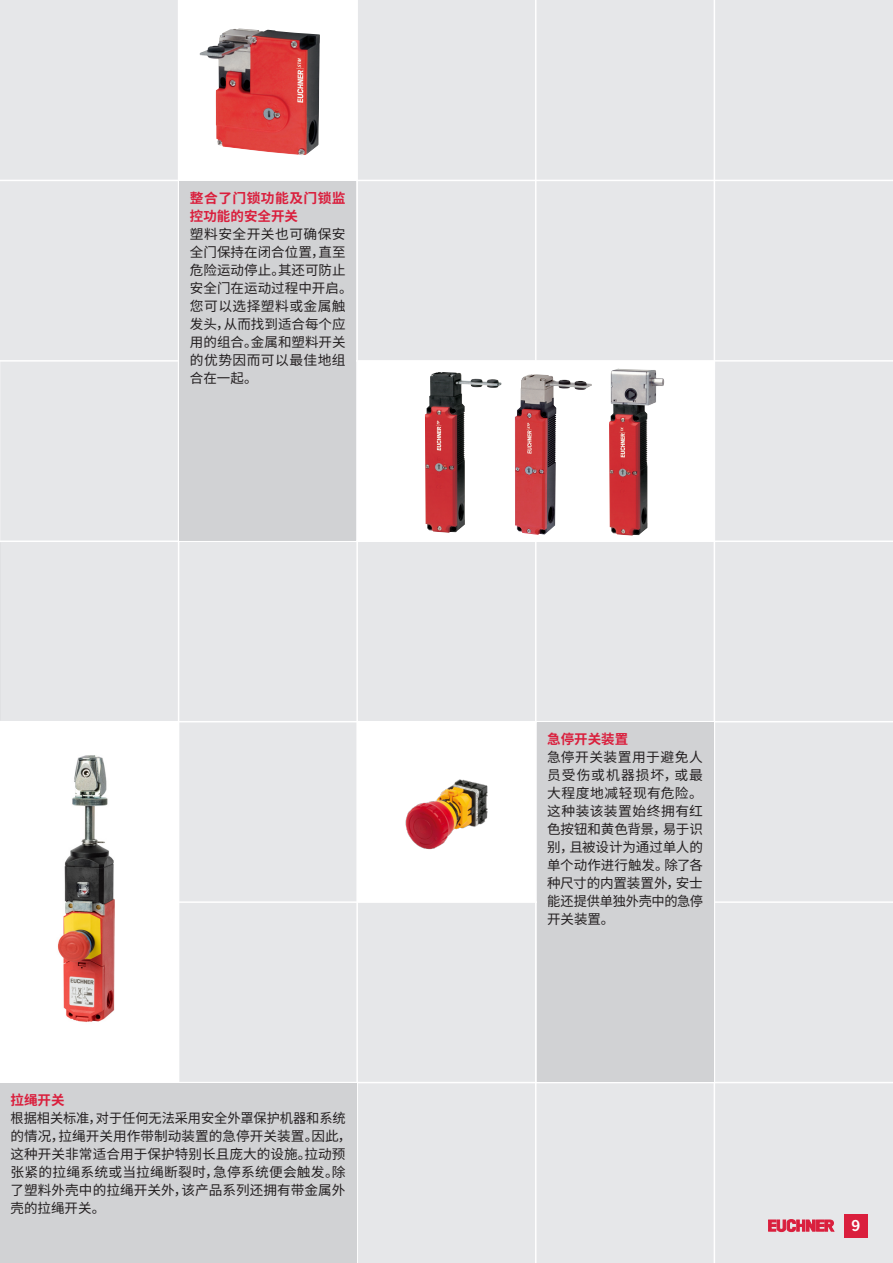
<style>
.page{position:relative;width:893px;height:1263px;background:#e6e7e9}
.page>*{position:absolute;margin:0;border:0;box-sizing:border-box;transform-origin:0 0}
.t1{font:16.5px "News Got Dem";color:#fff}
.t2{font:13.5px/18px "Source Han Sans CN";color:#231f20}
.t3{font:700 13.5px/18px "Source Han Sans CN";letter-spacing:.03em;color:#da1f3d}
.t4{font:700 13.5px "Source Han Sans CN";color:#da1f3d}
</style>
<div class="page">
<hr style="left:0;top:180px;width:893px;height:1px;background:#fff">
<hr style="left:0;top:360px;width:893px;height:2px;background:#fff">
<hr style="left:0;top:540px;width:893px;height:2px;background:#fff">
<hr style="left:0;top:721px;width:893px;height:1px;background:#fff">
<hr style="left:0;top:901px;width:893px;height:2px;background:#fff">
<hr style="left:0;top:1082px;width:893px;height:1px;background:#fff">
<hr style="left:178px;top:0;width:1px;height:1263px;background:#fff">
<hr style="left:356px;top:0;width:2px;height:1263px;background:#fff">
<hr style="left:535px;top:0;width:1px;height:1263px;background:#fff">
<hr style="left:714px;top:0;width:1px;height:1263px;background:#fff">
<svg style="left:768px;top:1219px;width:66px;height:12px"></svg>
<div style="left:844px;top:1214px;width:23px;height:23px;background:#da1f3d"></div>
<div style="left:179px;top:181px;width:177px;height:359px;background:#d1d2d4"></div>
<div style="left:0;top:1083px;width:356px;height:180px;background:#d1d2d4"></div>
<div style="left:537px;top:722px;width:176px;height:360px;background:#d1d2d4"></div>
<svg style="left:179px;top:0;width:177px;height:180px;background:#e5bcbc"></svg>
<img style="left:200px;top:29px;width:38px;height:117px">
<div style="left:357px;top:361px;width:357px;height:180px;background:#fff"></div>
<img style="left:611px;top:369px;width:7px;height:16px">
<img style="left:425px;top:372px;width:40px;height:161px">
<div style="left:0;top:722px;width:179px;height:360px;background:#fff"></div>
<img style="left:515px;top:374px;width:41px;height:161px">
<div style="left:357px;top:722px;width:179px;height:180px;background:#fff"></div>
<img style="left:405px;top:779px;width:83px;height:71px">
<img style="left:57px;top:755px;width:58px;height:267px">
<p class="t3" style="left:190px;top:189px;width:157px">整合了门锁功能及门锁监控功能的安全开关</p>
<p class="t2" style="left:190px;top:225px;width:164px">塑料安全开关也可确保安全门保持在闭合位置，直至危险运动停止。其还可防止安全门在运动过程中开启。您可以选择塑料或金属触发头，从而找到适合每个应用的组合。金属和塑料开关的优势因而可以最佳地组合在一起。</p>
<p class="t4" style="left:11px;top:1092px;width:56px">拉绳开关</p>
<p class="t2" style="left:11px;top:1109px;width:342px">根据相关标准，对于任何无法采用安全外罩保护机器和系统的情况，拉绳开关用作带制动装置的急停开关装置。因此，这种开关非常适合用于保护特别长且庞大的设施。拉动预张紧的拉绳系统或当拉绳断裂时，急停系统便会触发。除了塑料外壳中的拉绳开关外，该产品系列还拥有带金属外壳的拉绳开关。</p>
<p class="t4" style="left:547px;top:731px;width:82px">急停开关装置</p>
<p class="t2" style="left:547px;top:748px;width:157px;text-align:justify">急停开关装置用于避免人员受伤或机器损坏，或最大程度地减轻现有危险。这种装该装置始终拥有红色按钮和黄色背景，易于识别，且被设计为通过单人的单个动作进行触发。除了各种尺寸的内置装置外，安士能还提供单独外壳中的急停开关装置。</p>
<p class="t1" style="left:851px;top:1216px;width:10px">9</p>
</div>
